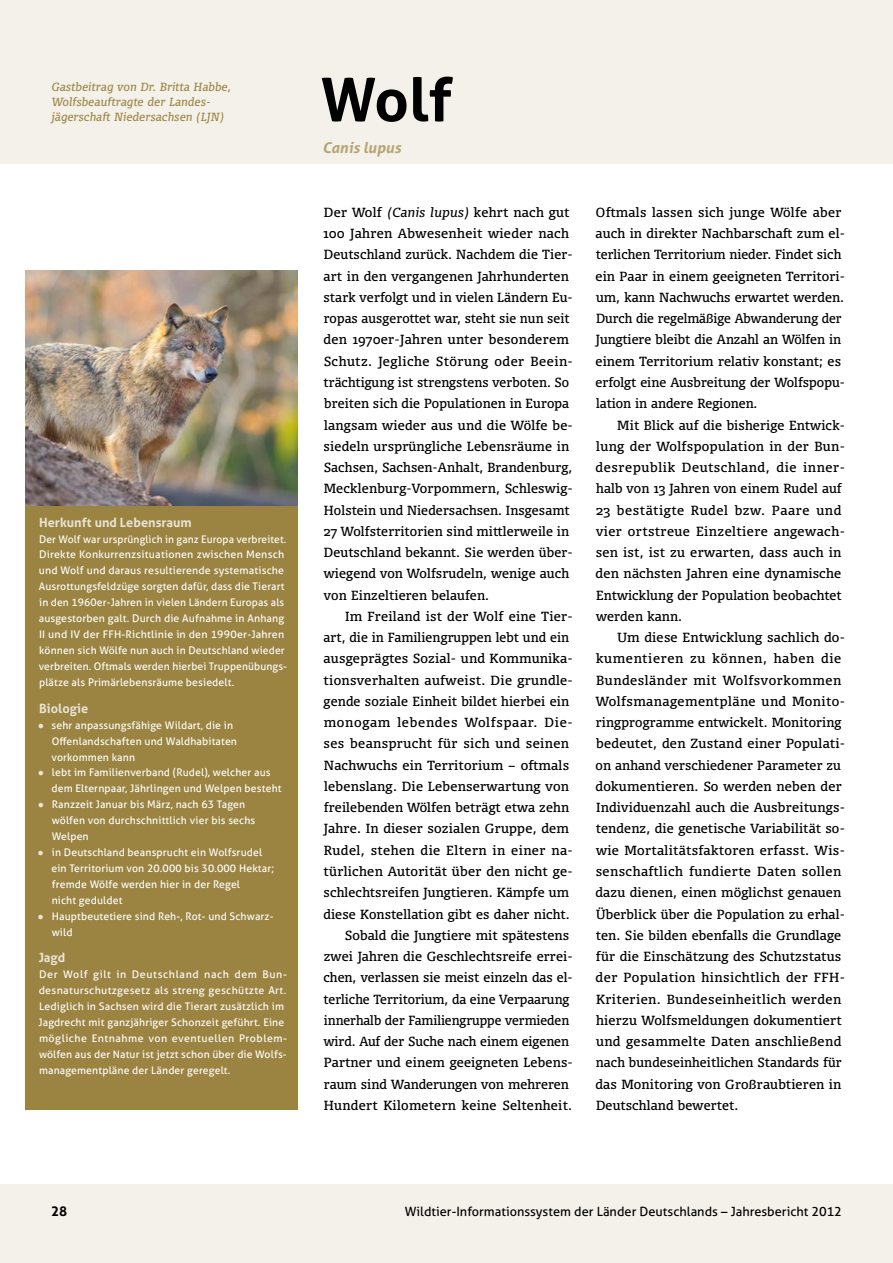
<style>
.page{position:relative;width:893px;height:1263px;background:#fff}
.page>*{position:absolute;margin:0;border:0;box-sizing:border-box;transform-origin:0 0}
.t1{font:700 60px "Aller";color:#000}
.t2{font:italic 700 15px "Aller";color:#b7a574}
.t3{font:700 13.5px "Aller";color:#000}
.t4{font:12.75px "Aller";color:#000}
.t5{font:700 12.75px "Aller";color:#e9e3d5}
.t6{font:12.6px/21.3px "Olsen Pro";letter-spacing:.015em;color:#000}
.t7{font:12.6px "Olsen Pro";letter-spacing:.035em;color:#000}
.t8{font:12.6px "Olsen Pro";letter-spacing:.055em;color:#000}
.t9{font:italic 11.25px/15px "Olsen Pro";letter-spacing:.015em;color:#9b8441}
.t10{font:10.5px/15.9px "Aller";letter-spacing:.01em;color:#fff}
.s1{font-family:"Noto Serif";color:#e9e3d5}
.s2{font-style:italic}
</style>
<div class="page">
<div style="left:26px;top:270px;width:272px;height:840px;background:#9b8441"></div>
<img style="left:26px;top:270px;width:272px;height:235px">
<div style="left:0;top:0;width:893px;height:164px;background:#f4f1ea"></div>
<div style="left:0;top:1184px;width:893px;height:79px;background:#f4f1ea"></div>
<p class="t9" style="left:51px;top:79px;width:181px">Gastbeitrag von Dr. Britta Habbe,<br>Wolfsbeauftragte der Landes&shy;jägerschaft Niedersachsen (LJN)</p>
<p class="t5" style="left:39px;top:514px;width:154px">Herkunft und Lebensraum</p>
<p class="t10" style="left:39px;top:531px;width:250px">Der Wolf war ursprünglich in ganz Europa verbreitet.<br>Direkte Konkurrenzsituationen zwischen Mensch und Wolf und daraus resultierende systematische Ausrottungsfeldzüge sorgten dafür, dass die Tierart in den 1960er-Jahren in vielen Ländern Europas als ausgestorben galt. Durch die Aufnahme in Anhang II und IV der FFH-Richtlinie in den 1990er-Jahren können sich Wölfe nun auch in Deutschland wieder verbreiten. Oftmals werden hierbei Truppenübungs&shy;plätze als Primärlebensräume besiedelt.</p>
<p class="t5" style="left:39px;top:700px;width:51px">Biologie</p>
<p class="t10" style="left:52px;top:717px;width:187px;text-indent:-14px"><span class="s1">●</span> sehr anpassungsfähige Wildart, die in<br>Offenlandschaften und Waldhabitaten vorkommen kann</p>
<p class="t10" style="left:51px;top:765px;width:232px;text-indent:-14px"><span class="s1">●</span> lebt im Familienverband (Rudel), welcher aus dem Elternpaar, Jährlingen und Welpen besteht</p>
<p class="t10" style="left:52px;top:797px;width:205px;text-indent:-14px"><span class="s1">●</span> Ranzzeit Januar bis März, nach 63 Tagen wölfen von durchschnittlich vier bis sechs<br>Welpen</p>
<p class="t10" style="left:51px;top:844px;width:224px;text-indent:-14px"><span class="s1">●</span> in Deutschland beansprucht ein Wolfsrudel ein Territorium von 20.000 bis 30.000 Hektar; fremde Wölfe werden hier in der Regel<br>nicht geduldet</p>
<p class="t10" style="left:52px;top:908px;width:223px;text-indent:-14px"><span class="s1">●</span> Hauptbeutetiere sind Reh-, Rot- und Schwarz&shy;wild</p>
<p class="t5" style="left:39px;top:950px;width:28px">Jagd</p>
<p class="t10" style="left:39px;top:967px;width:250px">Der Wolf gilt in Deutschland nach dem Bun&shy;desnaturschutzgesetz als streng geschützte Art.<br>Lediglich in Sachsen wird die Tierart zusätzlich im Jagdrecht mit ganzjähriger Schonzeit geführt. Eine mögliche Entnahme von eventuellen Problem&shy;wölfen aus der Natur ist jetzt schon über die Wolfs&shy;managementpläne der Länder geregelt.</p>
<h1 class="t1" style="left:321px;top:63px;width:133px">Wolf</h1>
<p class="t2" style="left:323px;top:138px;width:80px">Canis lupus</p>
<p class="t6" style="left:323px;top:201px;width:251px">Der Wolf <span class="s2">(Canis lupus)</span> kehrt nach gut 100 Jahren Abwesenheit wieder nach Deutschland zurück. Nachdem die Tier&shy;art in den vergangenen Jahrhunderten stark verfolgt und in vielen Ländern Eu&shy;ropas ausgerottet war, steht sie nun seit den 1970er-Jahren unter besonderem Schutz. Jegliche Störung oder Beein&shy;trächtigung ist strengstens verboten. So breiten sich die Populationen in Europa langsam wieder aus und die Wölfe be&shy;siedeln ursprüngliche Lebensräume in Sachsen, Sachsen-Anhalt, Brandenburg, Mecklenburg-Vorpommern, Schleswig-Holstein und Niedersachsen. Insgesamt 27 Wolfsterritorien sind mittlerweile in Deutschland bekannt. Sie werden über&shy;wiegend von Wolfsrudeln, wenige auch von Einzeltieren belaufen.</p>
<p class="t6" style="left:345px;top:605px;width:229px">Im Freiland ist der Wolf eine Tier-</p>
<p class="t6" style="left:323px;top:626px;width:247px">art, die in Familiengruppen lebt und ein</p>
<p class="t6" style="left:323px;top:647px;width:251px">ausgeprägtes Sozial- und Kommunika-</p>
<p class="t6" style="left:324px;top:669px;width:251px">tionsverhalten aufweist. Die grundle-</p>
<p class="t6" style="left:324px;top:690px;width:247px">gende soziale Einheit bildet hierbei ein</p>
<p class="t8" style="left:324px;top:713px;width:251px">monogam lebendes Wolfspaar. Die-</p>
<p class="t7" style="left:324px;top:735px;width:247px">ses beansprucht für sich und seinen</p>
<p class="t6" style="left:324px;top:754px;width:247px">Nachwuchs ein Territorium – oftmals</p>
<p class="t6" style="left:324px;top:775px;width:247px">lebenslang. Die Lebenserwartung von</p>
<p class="t6" style="left:324px;top:796px;width:247px">freilebenden Wölfen beträgt etwa zehn</p>
<p class="t6" style="left:324px;top:817px;width:247px">Jahre. In dieser sozialen Gruppe, dem</p>
<p class="t7" style="left:324px;top:841px;width:250px">Rudel, stehen die Eltern in einer na-</p>
<p class="t6" style="left:324px;top:860px;width:251px">türlichen Autorität über den nicht ge-</p>
<p class="t6" style="left:324px;top:881px;width:247px">schlechtsreifen Jungtieren. Kämpfe um</p>
<p class="t6" style="left:323px;top:902px;width:248px">diese Konstellation gibt es daher nicht.</p>
<p class="t6" style="left:345px;top:924px;width:226px">Sobald die Jungtiere mit spätestens</p>
<p class="t6" style="left:324px;top:945px;width:251px">zwei Jahren die Geschlechtsreife errei-</p>
<p class="t6" style="left:323px;top:966px;width:251px">chen, verlassen sie meist einzeln das el-</p>
<p class="t6" style="left:324px;top:988px;width:247px">terliche Territorium, da eine Verpaarung</p>
<p class="t6" style="left:324px;top:1009px;width:247px">innerhalb der Familiengruppe vermieden</p>
<p class="t6" style="left:324px;top:1030px;width:247px">wird. Auf der Suche nach einem eigenen</p>
<p class="t6" style="left:324px;top:1051px;width:250px">Partner und einem geeigneten Lebens-</p>
<p class="t6" style="left:324px;top:1073px;width:247px">raum sind Wanderungen von mehreren</p>
<p class="t6" style="left:324px;top:1094px;width:250px">Hundert Kilometern keine Seltenheit.</p>
<p class="t6" style="left:596px;top:201px;width:251px">Oftmals lassen sich junge Wölfe aber auch in direkter Nachbarschaft zum el&shy;terlichen Territorium nieder. Findet sich ein Paar in einem geeigneten Territori&shy;um, kann Nachwuchs erwartet werden.<br>Durch die regelmäßige Abwanderung der Jungtiere bleibt die Anzahl an Wölfen in einem Territorium relativ konstant; es erfolgt eine Ausbreitung der Wolfspopu&shy;lation in andere Regionen.</p>
<p class="t6" style="left:596px;top:414px;width:251px;text-indent:22px">Mit Blick auf die bisherige Entwick&shy;lung der Wolfspopulation in der Bun&shy;desrepublik Deutschland, die inner&shy;halb von 13 Jahren von einem Rudel auf 23 bestätigte Rudel bzw. Paare und vier ortstreue Einzeltiere angewach&shy;sen ist, ist zu erwarten, dass auch in den nächsten Jahren eine dynamische Entwicklung der Population beobachtet werden kann.</p>
<p class="t6" style="left:596px;top:626px;width:251px;text-indent:22px">Um diese Entwicklung sachlich do&shy;kumentieren zu können, haben die Bundesländer mit Wolfsvorkommen Wolfsmanagementpläne und Monito&shy;ringprogramme entwickelt. Monitoring bedeutet, den Zustand einer Populati&shy;on anhand verschiedener Parameter zu dokumentieren. So werden neben der Individuenzahl auch die Ausbreitungs&shy;tendenz, die genetische Variabilität so&shy;wie Mortalitätsfaktoren erfasst. Wis&shy;senschaftlich fundierte Daten sollen dazu dienen, einen möglichst genauen Überblick über die Population zu erhal&shy;ten. Sie bilden ebenfalls die Grundlage für die Einschätzung des Schutzstatus der Population hinsichtlich der FFH-Kriterien. Bundeseinheitlich werden hierzu Wolfsmeldungen dokumentiert und gesammelte Daten anschließend nach bundeseinheitlichen Standards für das Monitoring von Großraubtieren in Deutschland bewertet.</p>
<p class="t3" style="left:51px;top:1203px;width:18px">28</p>
<p class="t4" style="left:405px;top:1204px;width:438px">Wildtier-Informationssystem der Länder Deutschlands – Jahresbericht 2012</p>
</div>
